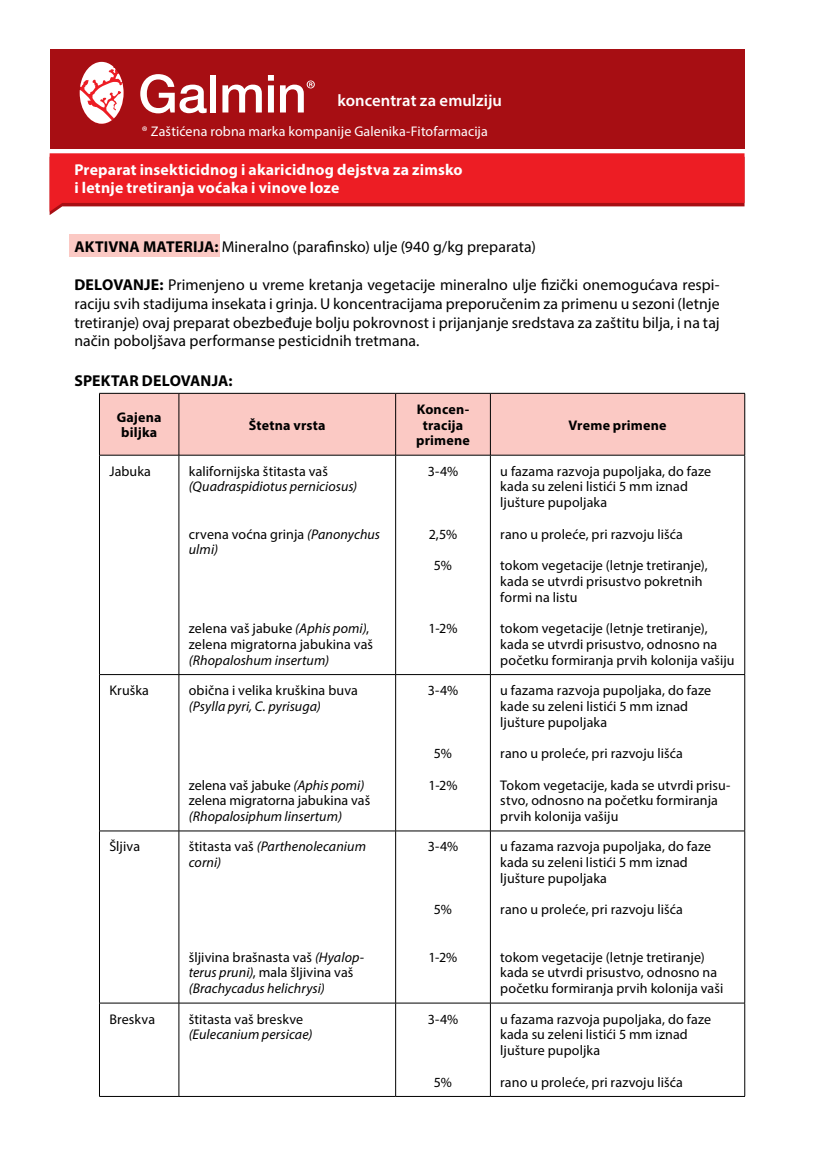
<style>
.page{position:relative;width:819px;height:1166px;background:#fff}
.page>*{position:absolute;margin:0;border:0;box-sizing:border-box;transform-origin:0 0}
.t1{font:500 52.5px "Helvetica Neue LT Pro";letter-spacing:-.005em;color:#fff}
.t2{font:600 16.62px "Myriad Pro";color:#fff}
.t3{font:15.75px/18.9px "Myriad Pro";letter-spacing:.005em;color:#000;text-align:justify}
.t4{font:700 15.75px/18.9px "Myriad Pro";letter-spacing:.01em;color:#fff}
.t5{font:700 15.75px "Myriad Pro";color:#000}
.t6{font:14px/15.8px "Myriad Pro";letter-spacing:.005em;color:#000}
.t7{font:italic 14px/15.8px "Myriad Pro";letter-spacing:.005em;color:#000}
.t8{font:700 14px/15.8px "Myriad Pro";letter-spacing:.015em;color:#000;text-align:center}
.t9{font:14px "Myriad Pro";letter-spacing:.005em;color:#fff}
.s1{font-weight:700}
.s2{font-style:italic}
.s3{font-style:normal}
</style>
<div class="page">
<div style="left:50px;top:50px;width:694px;height:99px;background:#a70e13"></div>
<div style="left:100px;top:394px;width:644px;height:61px;background:#fbc9c4"></div>
<svg style="left:100px;top:456px;width:644px;height:640px"></svg>
<hr style="left:99px;top:393px;width:80px;height:1px;background:#000">
<hr style="left:99px;top:393px;width:1px;height:62px;background:#000">
<hr style="left:179px;top:393px;width:216px;height:1px;background:#000">
<hr style="left:179px;top:393px;width:1px;height:62px;background:#000">
<hr style="left:395px;top:393px;width:95px;height:1px;background:#000">
<hr style="left:395px;top:393px;width:1px;height:62px;background:#000">
<hr style="left:490px;top:393px;width:255px;height:1px;background:#000">
<hr style="left:490px;top:393px;width:1px;height:62px;background:#000">
<hr style="left:744px;top:393px;width:1px;height:62px;background:#000">
<hr style="left:99px;top:455px;width:80px;height:1px;background:#000">
<hr style="left:99px;top:455px;width:1px;height:219px;background:#000">
<hr style="left:179px;top:455px;width:216px;height:1px;background:#000">
<hr style="left:179px;top:455px;width:1px;height:219px;background:#000">
<hr style="left:395px;top:455px;width:95px;height:1px;background:#000">
<hr style="left:395px;top:455px;width:1px;height:219px;background:#000">
<hr style="left:490px;top:455px;width:255px;height:1px;background:#000">
<hr style="left:490px;top:455px;width:1px;height:219px;background:#000">
<hr style="left:744px;top:455px;width:1px;height:219px;background:#000">
<hr style="left:99px;top:674px;width:80px;height:1px;background:#000">
<hr style="left:99px;top:675px;width:1px;height:156px;background:#000">
<hr style="left:179px;top:674px;width:216px;height:1px;background:#000">
<hr style="left:179px;top:675px;width:1px;height:156px;background:#000">
<hr style="left:395px;top:674px;width:95px;height:1px;background:#000">
<hr style="left:395px;top:675px;width:1px;height:156px;background:#000">
<hr style="left:490px;top:674px;width:255px;height:1px;background:#000">
<hr style="left:490px;top:675px;width:1px;height:156px;background:#000">
<hr style="left:744px;top:675px;width:1px;height:156px;background:#000">
<hr style="left:99px;top:830px;width:80px;height:1px;background:#000">
<hr style="left:99px;top:831px;width:1px;height:172px;background:#000">
<hr style="left:179px;top:830px;width:216px;height:1px;background:#000">
<hr style="left:179px;top:831px;width:1px;height:172px;background:#000">
<hr style="left:395px;top:830px;width:95px;height:1px;background:#000">
<hr style="left:395px;top:831px;width:1px;height:172px;background:#000">
<hr style="left:490px;top:830px;width:255px;height:1px;background:#000">
<hr style="left:490px;top:831px;width:1px;height:172px;background:#000">
<hr style="left:744px;top:831px;width:1px;height:172px;background:#000">
<hr style="left:99px;top:1003px;width:80px;height:1px;background:#000">
<hr style="left:99px;top:1003px;width:1px;height:93px;background:#000">
<hr style="left:179px;top:1003px;width:216px;height:1px;background:#000">
<hr style="left:179px;top:1003px;width:1px;height:93px;background:#000">
<hr style="left:395px;top:1003px;width:95px;height:1px;background:#000">
<hr style="left:395px;top:1003px;width:1px;height:93px;background:#000">
<hr style="left:490px;top:1003px;width:255px;height:1px;background:#000">
<hr style="left:490px;top:1003px;width:1px;height:93px;background:#000">
<hr style="left:744px;top:1003px;width:1px;height:93px;background:#000">
<hr style="left:99px;top:1096px;width:80px;height:1px;background:#000">
<hr style="left:179px;top:1096px;width:216px;height:1px;background:#000">
<hr style="left:395px;top:1096px;width:95px;height:1px;background:#000">
<hr style="left:490px;top:1096px;width:255px;height:1px;background:#000">
<svg style="left:80px;top:62px;width:43px;height:62px"></svg>
<svg style="left:306px;top:80px;width:9px;height:8px"></svg>
<svg style="left:50px;top:153px;width:694px;height:59px;fill:#ed1d24"></svg>
<div style="left:69px;top:234px;width:151px;height:22px;background:#fbc9c4"></div>
<h1 class="t1" style="left:138px;top:62px;width:170px">Galmin</h1>
<p class="t2" style="left:337px;top:89px;width:166px">koncentrat za emulziju</p>
<p class="t9" style="left:142px;top:123px;width:347px">® Zaštićena robna marka kompanije Galenika-Fitofarmacija</p>
<p class="t4" style="left:74px;top:159px;width:389px">Preparat insekticidnog i akaricidnog dejstva za zimsko i letnje tretiranja voćaka i vinove loze</p>
<p class="t3" style="left:74px;top:237px;width:463px"><span class="s1">AKTIVNA MATERIJA:</span> Mineralno (parafinsko) ulje (940 g/kg preparata)</p>
<p class="t3" style="left:74px;top:275px;width:646px"><span class="s1">DELOVANJE:</span> Primenjeno u vreme kretanja vegetacije mineralno ulje fizički onemogućava respi&shy;raciju svih stadijuma insekata i grinja. U koncentracijama preporučenim za primenu u sezoni (letnje tretiranje) ovaj preparat obezbeđuje bolju pokrovnost i prijanjanje sredstava za zaštitu bilja, i na taj način poboljšava performanse pesticidnih tretmana.</p>
<p class="t5" style="left:74px;top:371px;width:159px">SPEKTAR DELOVANJA:</p>
<p class="t8" style="left:117px;top:409px;width:47px">Gajena biljka</p>
<p class="t8" style="left:249px;top:416px;width:78px">Štetna vrsta</p>
<p class="t6" style="left:109px;top:463px;width:43px">Jabuka</p>
<p class="t6" style="left:189px;top:463px;width:141px">kalifornijska štitasta vaš</p>
<p class="t7" style="left:189px;top:478px;width:170px">(Quadraspidiotus perniciosus)</p>
<p class="t6" style="left:189px;top:526px;width:193px">crvena voćna grinja <span class="s2">(Panonychus ulmi)</span></p>
<p class="t6" style="left:189px;top:620px;width:186px">zelena vaš jabuke <span class="s2">(Aphis pomi)</span>, zelena migratorna jabukina vaš</p>
<p class="t7" style="left:189px;top:652px;width:142px">(Rhopaloshum insertum)</p>
<p class="t6" style="left:109px;top:682px;width:41px">Kruška</p>
<p class="t6" style="left:189px;top:682px;width:171px">obična i velika kruškina buva</p>
<p class="t7" style="left:189px;top:698px;width:134px">(Psylla pyri, C. pyrisuga)</p>
<p class="t6" style="left:189px;top:777px;width:183px">zelena vaš jabuke <span class="s2">(Aphis pomi) </span>zelena migratorna jabukina vaš</p>
<p class="t7" style="left:189px;top:808px;width:155px">(Rhopalosiphum linsertum)</p>
<p class="t6" style="left:109px;top:838px;width:32px">Šljiva</p>
<p class="t7" style="left:189px;top:838px;width:179px"><span class="s3">štitasta vaš</span> (Parthenolecanium corni)</p>
<p class="t7" style="left:189px;top:949px;width:177px"><span class="s3">šljivina brašnasta vaš</span> (Hyalop&shy;terus pruni)<span class="s3">, mala šljivina vaš </span>(Brachycadus helichrysi)</p>
<p class="t6" style="left:109px;top:1010px;width:47px">Breskva</p>
<p class="t6" style="left:189px;top:1010px;width:116px">štitasta vaš breskve</p>
<p class="t7" style="left:189px;top:1026px;width:125px">(Eulecanium persicae)</p>
<p class="t8" style="left:416px;top:401px;width:55px">Koncen&shy;tracija primene</p>
<p class="t6" style="left:428px;top:463px;width:32px">3-4%</p>
<p class="t6" style="left:428px;top:526px;width:30px">2,5%</p>
<p class="t6" style="left:434px;top:557px;width:20px">5%</p>
<p class="t6" style="left:428px;top:620px;width:30px">1-2%</p>
<p class="t6" style="left:427px;top:682px;width:32px">3-4%</p>
<p class="t6" style="left:434px;top:745px;width:20px">5%</p>
<p class="t6" style="left:428px;top:777px;width:30px">1-2%</p>
<p class="t6" style="left:427px;top:838px;width:32px">3-4%</p>
<p class="t6" style="left:434px;top:901px;width:20px">5%</p>
<p class="t6" style="left:428px;top:949px;width:30px">1-2%</p>
<p class="t6" style="left:427px;top:1010px;width:32px">3-4%</p>
<p class="t6" style="left:434px;top:1073px;width:20px">5%</p>
<p class="t8" style="left:568px;top:416px;width:100px">Vreme primene</p>
<p class="t6" style="left:500px;top:463px;width:212px">u fazama razvoja pupoljaka, do faze kada su zeleni listići 5 mm iznad ljušture pupoljaka</p>
<p class="t6" style="left:500px;top:526px;width:184px">rano u proleće, pri razvoju lišća</p>
<p class="t6" style="left:500px;top:557px;width:209px">tokom vegetacije (letnje tretiranje), kada se utvrdi prisustvo pokretnih formi na listu</p>
<p class="t6" style="left:500px;top:620px;width:236px">tokom vegetacije (letnje tretiranje), kada se utvrdi prisustvo, odnosno na početku formiranja prvih kolonija vašiju</p>
<p class="t6" style="left:500px;top:682px;width:212px">u fazama razvoja pupoljaka, do faze kade su zeleni listići 5 mm iznad ljušture pupoljaka</p>
<p class="t6" style="left:500px;top:745px;width:184px">rano u proleće, pri razvoju lišća</p>
<p class="t6" style="left:500px;top:777px;width:231px">Tokom vegetacije, kada se utvrdi prisu&shy;stvo, odnosno na početku formiranja prvih kolonija vašiju</p>
<p class="t6" style="left:500px;top:838px;width:212px">u fazama razvoja pupoljaka, do faze kada su zeleni listići 5 mm iznad ljušture pupoljaka</p>
<p class="t6" style="left:500px;top:901px;width:184px">rano u proleće, pri razvoju lišća</p>
<p class="t6" style="left:500px;top:949px;width:224px">tokom vegetacije (letnje tretiranje) kada se utvrdi prisustvo, odnosno na početku formiranja prvih kolonija vaši</p>
<p class="t6" style="left:500px;top:1010px;width:212px">u fazama razvoja pupoljaka, do faze kada su zeleni listići 5 mm iznad ljušture pupoljka</p>
<p class="t6" style="left:500px;top:1073px;width:184px">rano u proleće, pri razvoju lišća</p>
</div>
